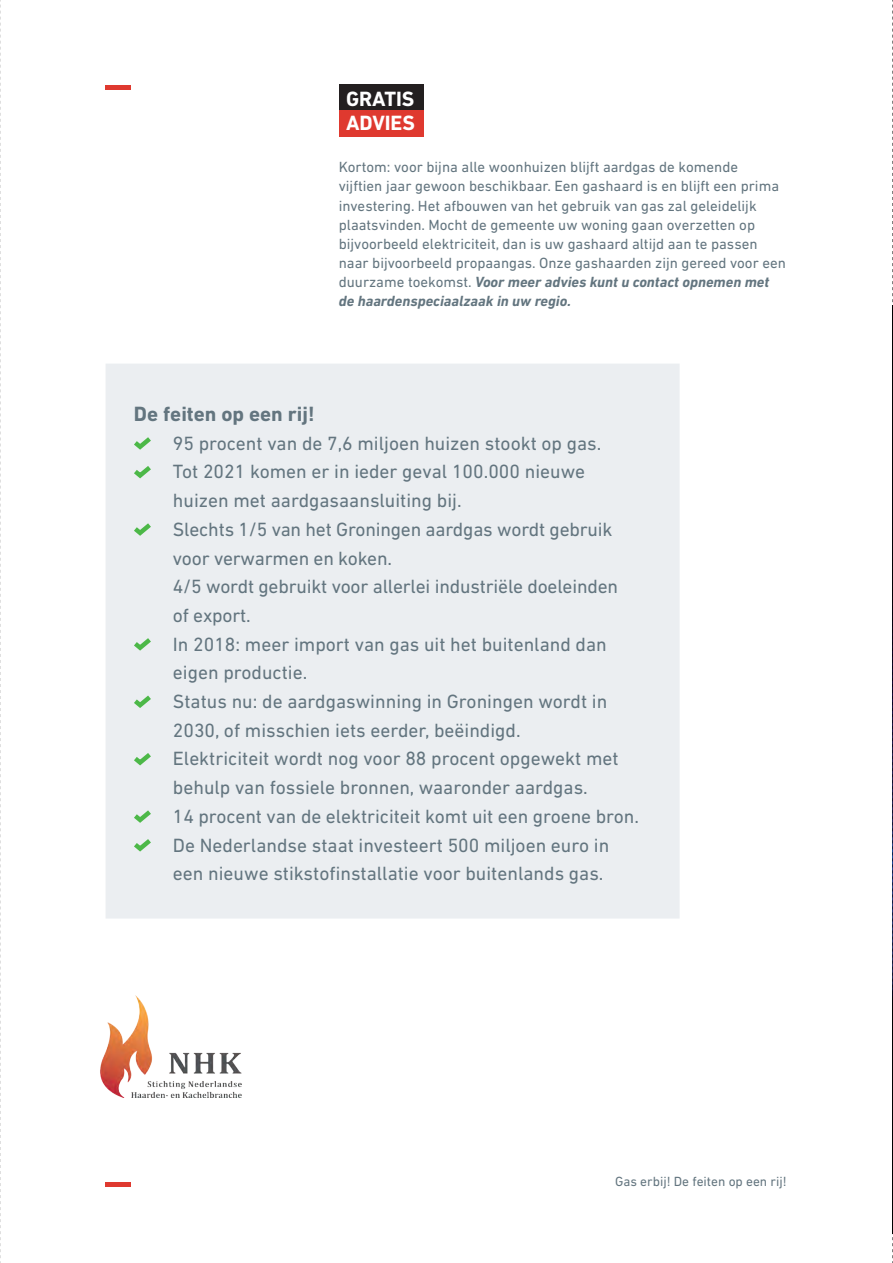
<style>
.page{position:relative;width:893px;height:1263px;background:#fff}
.page>*{position:absolute;margin:0;border:0;box-sizing:border-box;transform-origin:0 0}
.t1{font:700 21px "DIN Next LT Pro";color:#63757f}
.t2{font:700 21px "DIN Next LT Pro";color:#fff}
.t3{font:19.5px/28.7px "DIN Next LT Pro";color:#63757f}
.t4{font:15px/19.2px "DIN Next LT Pro";color:#63757f}
.t5{font:13.5px "DIN Next LT Pro";color:#63757f}
.s1{font-weight:700;font-style:italic}
</style>
<div class="page">
<div style="left:106px;top:85px;width:25px;height:5px;background:#df392f"></div>
<hr style="left:106px;top:1182px;width:25px;height:4px;background:#df392f">
<div style="left:106px;top:364px;width:574px;height:554px;background:#ebeef1"></div>
<svg style="left:129px;top:433px;width:27px;height:20px"></svg>
<svg style="left:129px;top:461px;width:27px;height:20px"></svg>
<svg style="left:129px;top:519px;width:27px;height:20px"></svg>
<svg style="left:129px;top:633px;width:27px;height:20px"></svg>
<svg style="left:129px;top:691px;width:27px;height:20px"></svg>
<svg style="left:129px;top:748px;width:27px;height:20px"></svg>
<svg style="left:129px;top:806px;width:27px;height:20px"></svg>
<svg style="left:129px;top:834px;width:27px;height:20px"></svg>
<div style="left:339px;top:84px;width:85px;height:26px;background:#231f20"></div>
<div style="left:339px;top:110px;width:85px;height:26px;background:#df392f"></div>
<svg style="left:0;top:0;width:1px;height:1263px"></svg>
<svg style="left:892px;top:0;width:1px;height:1263px"></svg>
<img style="left:100px;top:995px;width:142px;height:103px">
<p class="t2" style="left:346px;top:86px;width:70px">GRATIS</p>
<p class="t2" style="left:346px;top:110px;width:71px">ADVIES</p>
<p class="t4" style="left:339px;top:157px;width:449px">Kortom: voor bijna alle woonhuizen blijft aardgas de komende<br>vijftien jaar gewoon beschikbaar. Een gashaard is en blijft een prima investering. Het afbouwen van het gebruik van gas zal geleidelijk plaatsvinden. Mocht de gemeente uw woning gaan overzetten op bijvoorbeeld elektriciteit, dan is uw gashaard altijd aan te passen naar bijvoorbeeld propaangas. Onze gashaarden zijn gereed voor een duurzame toekomst. <span class="s1">Voor meer advies kunt u contact opnemen met de haardenspeciaalzaak in uw regio.</span></p>
<p class="t1" style="left:134px;top:402px;width:182px">De feiten op een rij!</p>
<p class="t3" style="left:173px;top:428px;width:430px">95 procent van de 7,6 miljoen huizen stookt op gas.</p>
<p class="t3" style="left:173px;top:457px;width:414px">Tot 2021 komen er in ieder geval 100.000 nieuwe huizen met aardgasaansluiting bij.</p>
<p class="t3" style="left:173px;top:515px;width:441px">Slechts 1/5 van het Groningen aardgas wordt gebruik voor verwarmen en koken.</p>
<p class="t3" style="left:173px;top:572px;width:447px">4/5 wordt gebruikt voor allerlei industriële doeleinden of export.</p>
<p class="t3" style="left:173px;top:629px;width:435px">In 2018: meer import van gas uit het buitenland dan eigen productie.</p>
<p class="t3" style="left:173px;top:687px;width:436px">Status nu: de aardgaswinning in Groningen wordt in<br>2030, of misschien iets eerder, beëindigd.</p>
<p class="t3" style="left:173px;top:744px;width:447px">Elektriciteit wordt nog voor 88 procent opgewekt met behulp van fossiele bronnen, waaronder aardgas.</p>
<p class="t3" style="left:173px;top:802px;width:467px">14 procent van de elektriciteit komt uit een groene bron.</p>
<p class="t3" style="left:173px;top:830px;width:438px">De Nederlandse staat investeert 500 miljoen euro in een nieuwe stikstofinstallatie voor buitenlands gas.</p>
<p class="t5" style="left:615px;top:1174px;width:173px">Gas erbij! De feiten op een rij!</p>
</div>
